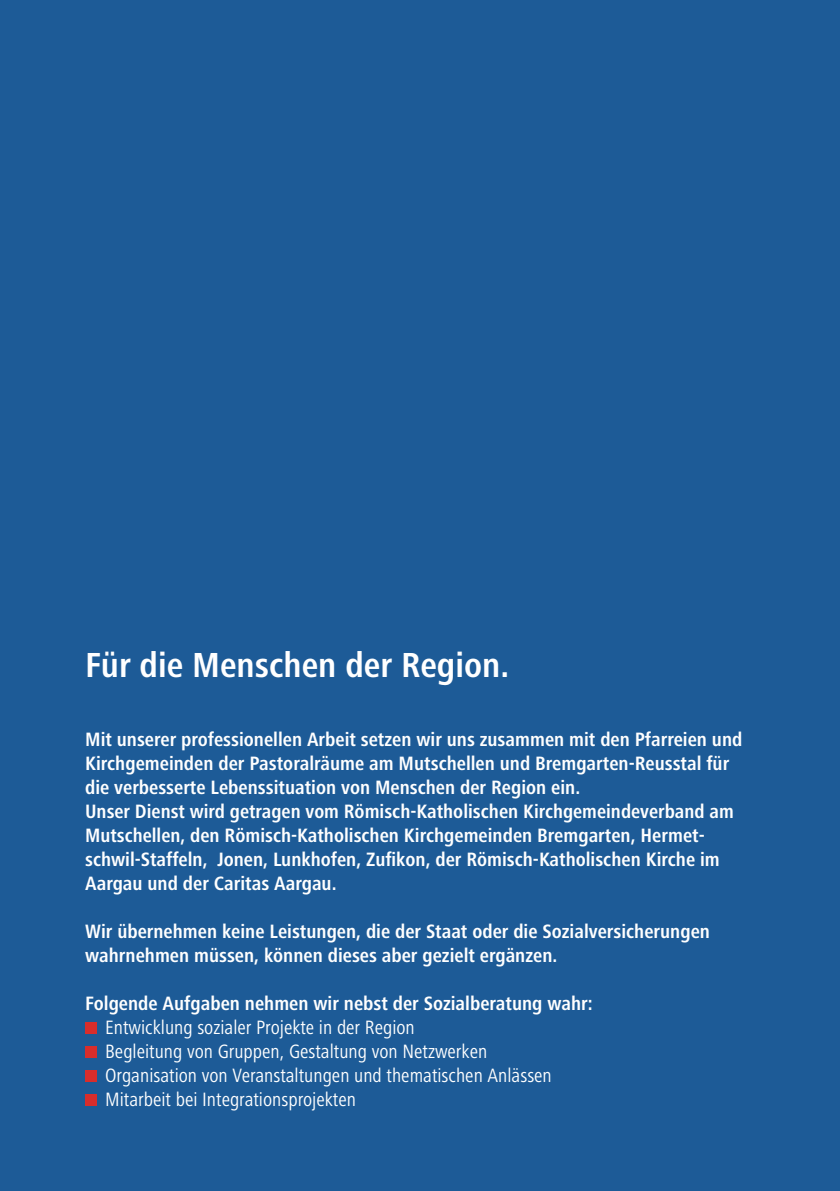
<style>
.page{position:relative;width:840px;height:1191px;background:#fff}
.page>*{position:absolute;margin:0;border:0;box-sizing:border-box;transform-origin:0 0}
.t1{font:700 condensed 36px "Frutiger Next LT";color:#fff}
.t2{font:700 condensed 20px/24px "Frutiger Next LT";color:#fff}
.t3{font:condensed 20px/24px "Frutiger Next LT";color:#fff}
</style>
<div class="page">
<div style="left:0;top:0;width:839px;height:1191px;background:#1d5b97"></div>
<div style="left:85px;top:1022px;width:11px;height:12px;background:#d82d2c"></div>
<div style="left:85px;top:1046px;width:11px;height:12px;background:#d82d2c"></div>
<div style="left:85px;top:1070px;width:11px;height:12px;background:#d82d2c"></div>
<div style="left:85px;top:1094px;width:11px;height:12px;background:#d82d2c"></div>
<h1 class="t1" style="left:85px;top:645px;width:425px">Für die Menschen der Region.</h1>
<p class="t2" style="left:85px;top:727px;width:658px">Mit unserer professionellen Arbeit setzen wir uns zusammen mit den Pfarreien und Kirchgemeinden der Pastoralräume am Mutschellen und Bremgarten-Reusstal für die verbesserte Lebenssituation von Menschen der Region ein.<br>Unser Dienst wird getragen vom Römisch-Katholischen Kirchgemeindeverband am Mutschellen, den Römisch-Katholischen Kirchgemeinden Bremgarten, Hermet&shy;schwil-Staffeln, Jonen, Lunkhofen, Zufikon, der Römisch-Katholischen Kirche im Aargau und der Caritas Aargau.</p>
<p class="t2" style="left:85px;top:919px;width:626px">Wir übernehmen keine Leistungen, die der Staat oder die Sozialversicherungen wahrnehmen müssen, können dieses aber gezielt ergänzen.</p>
<p class="t2" style="left:85px;top:991px;width:508px">Folgende Aufgaben nehmen wir nebst der Sozialberatung wahr:</p>
<p class="t3" style="left:105px;top:1015px;width:448px">Entwicklung sozialer Projekte in der Region<br>Begleitung von Gruppen, Gestaltung von Netzwerken Organisation von Veranstaltungen und thematischen Anlässen Mitarbeit bei Integrationsprojekten</p>
</div>
